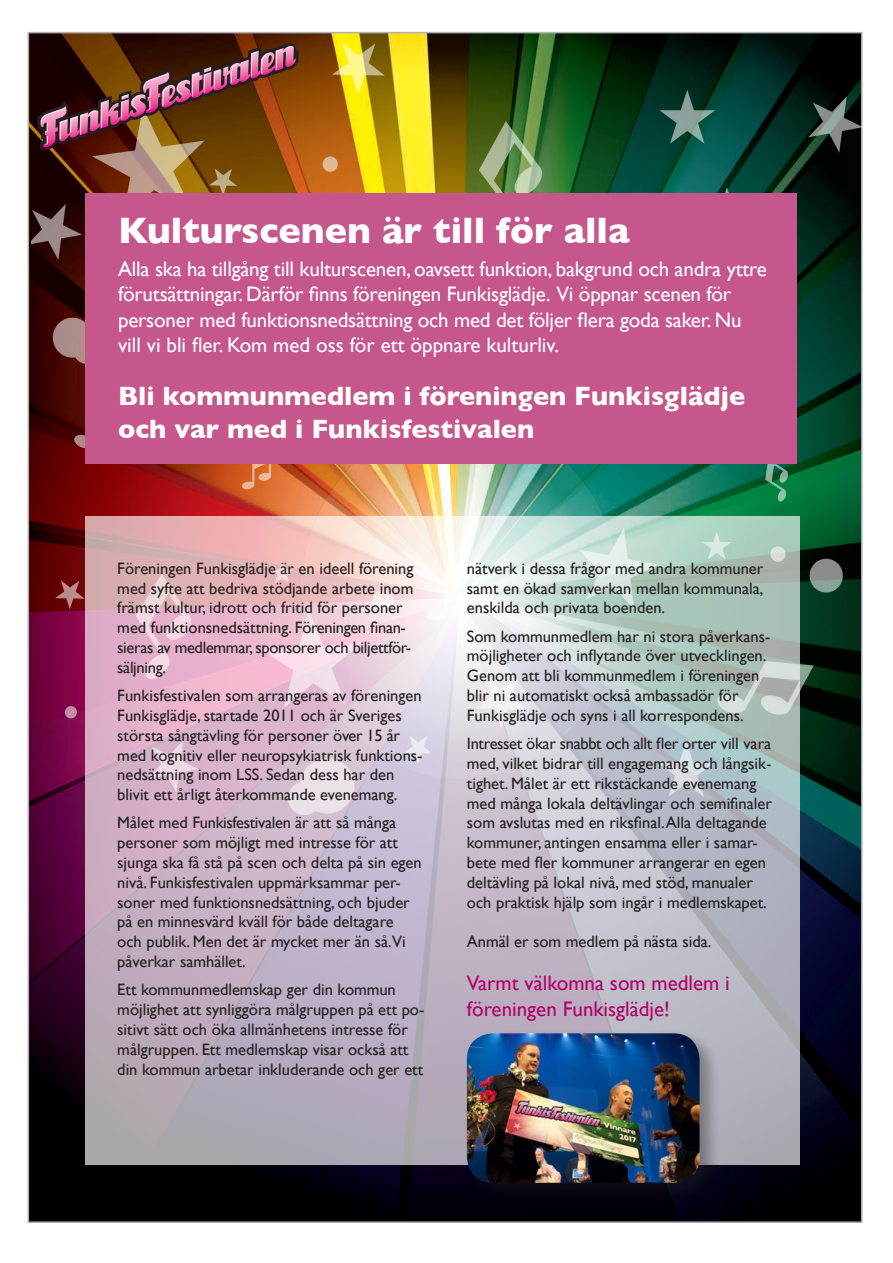
<style>
.page{position:relative;width:893px;height:1263px;background:#fff}
.page>*{position:absolute;margin:0;border:0;box-sizing:border-box;transform-origin:0 0}
.t1{font:700 37.5px "Gill Sans";color:#fff}
.t2{font:700 27px/32.4px "Gill Sans";color:#fff}
.t3{font:21px/25.2px "Gill Sans";letter-spacing:-.01em;color:#fff}
.t4{font:21px/25.2px "Gill Sans";color:#b4016d}
.t5{font:16.5px/19.8px "Gill Sans";color:#231f20}
</style>
<div class="page">
<img style="left:31px;top:35px;width:828px;height:1185px">
<img style="left:32px;top:44px;width:830px;height:771px">
<svg style="left:85px;top:516px;width:714px;height:648px;background:#c7bdc8"></svg>
<div style="left:85px;top:193px;width:712px;height:270px;background:#c6578c"></div>
<svg style="left:34px;top:41px;width:269px;height:110px;background:#6c3924"></svg>
<div style="left:464px;top:1030px;width:256px;height:173px;background:#231f20;opacity:.38"></div>
<img style="left:467px;top:1033px;width:233px;height:150px">
<p class="t1" style="left:118px;top:200px;width:513px">Kulturscenen är till för alla</p>
<p class="t3" style="left:118px;top:256px;width:650px">Alla ska ha tillgång till kulturscenen, oavsett funktion, bakgrund och andra yttre förutsättningar. Därför finns föreningen Funkisglädje. Vi öppnar scenen för personer med funktionsnedsättning och med det följer flera goda saker. Nu vill vi bli fler. Kom med oss för ett öppnare kulturliv.</p>
<p class="t2" style="left:118px;top:379px;width:629px">Bli kommunmedlem i föreningen Funkisglädje och var med i Funkisfestivalen</p>
<p class="t5" style="left:117px;top:558px;width:298px">Föreningen Funkisglädje är en ideell förening med syfte att bedriva stödjande arbete inom främst kultur, idrott och fritid för personer med funktionsnedsättning. Föreningen finan&shy;sieras av medlemmar, sponsorer och biljettför&shy;säljning.</p>
<p class="t5" style="left:117px;top:685px;width:307px">Funkisfestivalen som arrangeras av föreningen Funkisglädje, startade 2011 och är Sveriges största sångtävling för personer över 15 år med kognitiv eller neuropsykiatrisk funktions&shy;nedsättning inom LSS. Sedan dess har den blivit ett årligt återkommande evenemang.</p>
<p class="t5" style="left:117px;top:813px;width:306px">Målet med Funkisfestivalen är att så många personer som möjligt med intresse för att sjunga ska få stå på scen och delta på sin egen nivå. Funkisfestivalen uppmärksammar per&shy;soner med funktionsnedsättning, och bjuder på en minnesvärd kväll för både deltagare och publik. Men det är mycket mer än så.Vi påverkar samhället.</p>
<p class="t5" style="left:117px;top:980px;width:309px">Ett kommunmedlemskap ger din kommun möjlighet att synliggöra målgruppen på ett po&shy;sitivt sätt och öka allmänhetens intresse för målgruppen. Ett medlemskap visar också att din kommun arbetar inkluderande och ger ett</p>
<p class="t5" style="left:467px;top:558px;width:298px;text-align:justify">nätverk i dessa frågor med andra kommuner samt en ökad samverkan mellan kommunala, enskilda och privata boenden.</p>
<p class="t5" style="left:467px;top:626px;width:305px">Som kommunmedlem har ni stora påverkans&shy;möjligheter och inflytande över utvecklingen.<br>Genom att bli kommunmedlem i föreningen blir ni automatiskt också ambassadör för Funkisglädje och syns i all korrespondens.</p>
<p class="t5" style="left:467px;top:733px;width:306px">Intresset ökar snabbt och allt fler orter vill vara med, vilket bidrar till engagemang och långsik&shy;tighet. Målet är ett rikstäckande evenemang med många lokala deltävlingar och semifinaler som avslutas med en riksfinal. Alla deltagande kommuner, antingen ensamma eller i samar&shy;bete med fler kommuner arrangerar en egen deltävling på lokal nivå, med stöd, manualer och praktisk hjälp som ingår i medlemskapet.</p>
<p class="t5" style="left:467px;top:931px;width:246px">Anmäl er som medlem på nästa sida.</p>
<p class="t4" style="left:467px;top:970px;width:264px">Varmt välkomna som medlem i föreningen Funkisglädje!</p>
</div>
